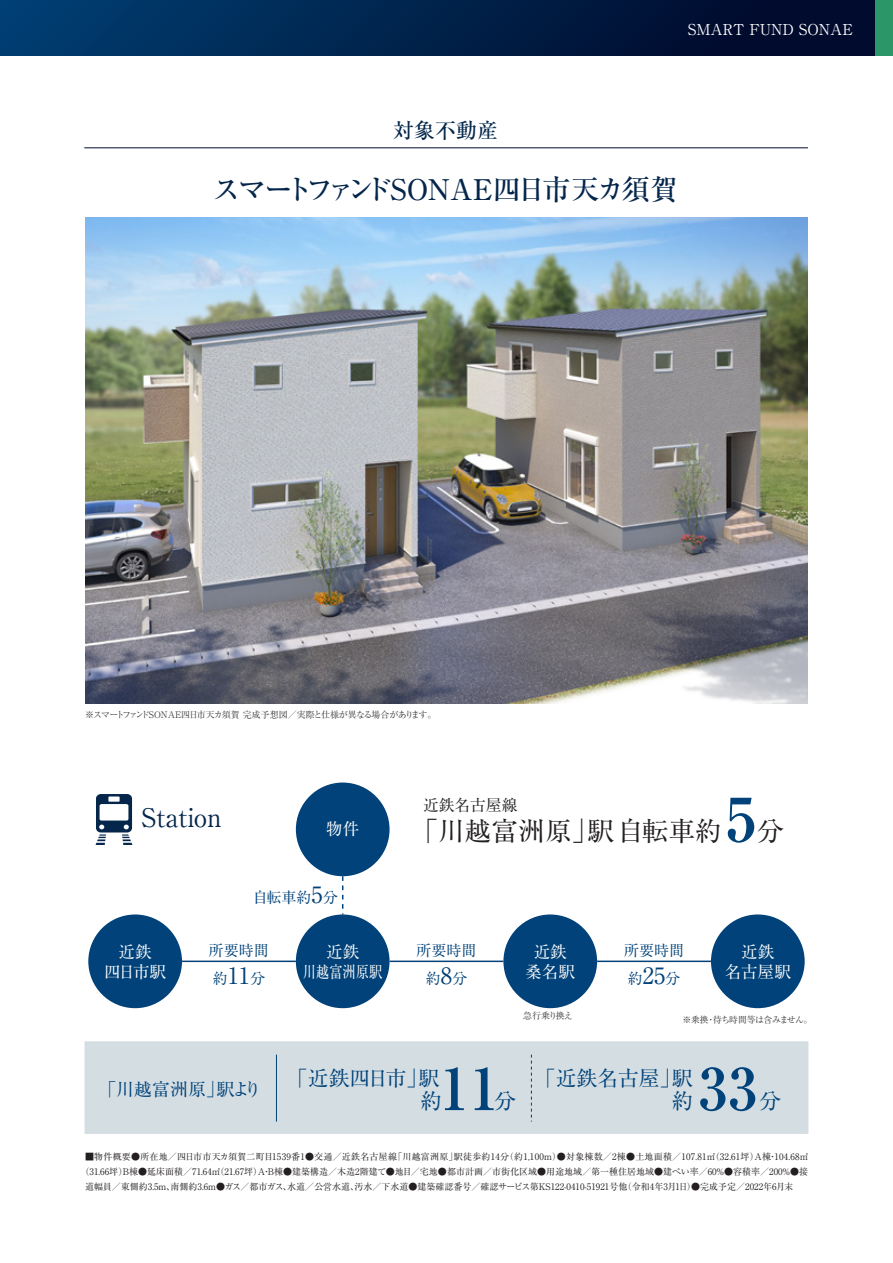
<style>
.page{position:relative;width:893px;height:1263px;background:#fff}
.page>*{position:absolute;margin:0;border:0;box-sizing:border-box;transform-origin:0 0}
.t1{font:700 60px "Ryumin Pr 6";color:#004279}
.t2{font:700 57.3px "Ryumin Pr 6";color:#004279}
.t3{font:500 28.5px "Ryumin Pr 6";letter-spacing:-.105em;color:#04264b}
.t4{font:26.85px "Ryumin Pr 6";color:#231f20}
.t5{font:25.5px "Ryumin Pr 6";color:#04264b}
.t6{font:21.75px "Ryumin Pr 6";color:#004279}
.t7{font:500 21px "Ryumin Pr 6";color:#04264b}
.t8{font:20.85px "Ryumin Pr 6";color:#004279}
.t9{font:18px "Ryumin Pr 6";letter-spacing:-.005em;color:#004279}
.t10{font:16.5px/20px "Ryumin Pr 6";color:#fff;text-align:center}
.t11{font:15.75px "Ryumin Pr 6";color:#231f20}
.t12{font:15px/28.5px "Ryumin Pr 6";color:#004279}
.t13{font:15px "Ryumin Pr 6";color:#fff}
.t14{font:9px "Ryumin Pr 6";color:#231f20}
.t15{font:9px "Ryumin Pr 6";letter-spacing:.025em;color:#231f20}
.t16{font:9px "Ryumin Pr 6";letter-spacing:-.075em;color:#3e3e3f}
.t17{font:8.85px "Ryumin Pr 6";letter-spacing:-.055em;color:#3e3e3f}
.s1{font-size:22.5px}
</style>
<div class="page">
<div style="left:0;top:0;width:893px;height:55px;background:linear-gradient(to right,#003e71,#000423)"></div>
<div style="left:876px;top:0;width:17px;height:55px;background:#2b9769"></div>
<img style="left:85px;top:218px;width:723px;height:486px">
<hr style="left:84px;top:148px;width:724px;height:1px;background:#000b2e">
<svg style="left:342px;top:876px;width:1px;height:38px"></svg>
<hr style="left:390px;top:960px;width:113px;height:2px;background:#004279">
<hr style="left:597px;top:960px;width:114px;height:2px;background:#004279">
<hr style="left:182px;top:960px;width:114px;height:2px;background:#004279">
<div style="left:296px;top:782px;width:94px;height:94px;background:#004279;border-radius:50%"></div>
<div style="left:296px;top:914px;width:94px;height:94px;background:#004279;border-radius:50%"></div>
<div style="left:503px;top:914px;width:94px;height:94px;background:#004279;border-radius:50%"></div>
<div style="left:88px;top:914px;width:94px;height:94px;background:#004279;border-radius:50%"></div>
<div style="left:711px;top:914px;width:94px;height:94px;background:#004279;border-radius:50%"></div>
<div style="left:96px;top:794px;width:36px;height:38px;background:#04264b;border-radius:5px"></div>
<div style="left:100px;top:804px;width:28px;height:16px;background:#fff;border-radius:2px"></div>
<div style="left:108px;top:796px;width:12px;height:6px;background:#fff"></div>
<svg style="left:96px;top:825px;width:36px;height:20px"></svg>
<div style="left:85px;top:1041px;width:723px;height:93px;background:#d3dde2;border:1px solid #d3dde2"></div>
<hr style="left:276px;top:1054px;width:1px;height:67px;background:#004279">
<svg style="left:531px;top:1054px;width:1px;height:67px"></svg>
<h3 class="t13" style="left:688px;top:17px;width:166px">SMART FUND SONAE</h3>
<h3 class="t7" style="left:393px;top:113px;width:106px">対象不動産</h3>
<h3 class="t3" style="left:213px;top:167px;width:467px">スマートファンドSONAE四日市天カ須賀</h3>
<p class="t16" style="left:85px;top:707px;width:353px">※スマートファンドSONAE四日市天カ須賀 完成予想図／実際と仕様が異なる場合があります。</p>
<h3 class="t5" style="left:141px;top:797px;width:82px">Station</h3>
<h3 class="t10" style="left:326px;top:817px;width:35px">物件</h3>
<h3 class="t12" style="left:253px;top:882px;width:87px">自転車約<span class="s1">5</span>分</h3>
<h1 class="t1" style="left:726px;top:771px;width:31px">5</h1>
<h3 class="t11" style="left:423px;top:792px;width:96px">近鉄名古屋線</h3>
<h3 class="t4" style="left:412px;top:810px;width:312px">「川越富洲原」駅自転車約</h3>
<h3 class="t4" style="left:757px;top:810px;width:28px">分</h3>
<h3 class="t12" style="left:416px;top:935px;width:61px;text-align:center">所要時間約<span class="s1">8</span>分</h3>
<h3 class="t12" style="left:209px;top:935px;width:62px">所要時間約<span class="s1">11</span>分</h3>
<h3 class="t10" style="left:303px;top:941px;width:81px">近鉄<br>川越富洲原駅</h3>
<h3 class="t12" style="left:624px;top:935px;width:61px">所要時間約<span class="s1">25</span>分</h3>
<p class="t16" style="left:523px;top:1009px;width:51px">急行乗り換え</p>
<h3 class="t10" style="left:104px;top:941px;width:64px">近鉄<br>四日市駅</h3>
<h3 class="t10" style="left:725px;top:941px;width:68px">近鉄<br>名古屋駅</h3>
<h3 class="t10" style="left:525px;top:941px;width:51px">近鉄桑名駅</h3>
<p class="t17" style="left:682px;top:1012px;width:131px">※乗換・待ち時間等は含みません。</p>
<h3 class="t9" style="left:98px;top:1075px;width:165px">「川越富洲原」駅より</h3>
<h2 class="t2" style="left:440px;top:1043px;width:60px">11</h2>
<h3 class="t8" style="left:287px;top:1062px;width:154px">「近鉄四日市」駅</h3>
<h3 class="t6" style="left:420px;top:1083px;width:23px">約</h3>
<h3 class="t6" style="left:494px;top:1083px;width:23px">分</h3>
<h2 class="t2" style="left:698px;top:1043px;width:60px">33</h2>
<h3 class="t8" style="left:535px;top:1062px;width:159px">「近鉄名古屋」駅</h3>
<h3 class="t6" style="left:672px;top:1083px;width:23px">約</h3>
<h3 class="t6" style="left:759px;top:1083px;width:23px">分</h3>
<p class="t15" style="left:85px;top:1150px;width:725px">■物件概要●所在地／四日市市天カ須賀二町目1539番1●交通／近鉄名古屋線「川越富洲原」駅徒歩約14分（約1,100m）●対象棟数／2棟●土地面積／107.81㎡（32.61坪）A棟・104.68㎡</p>
<p class="t14" style="left:81px;top:1165px;width:729px">（31.66坪）B棟●延床面積／71.64㎡（21.67坪）A・B棟●建築構造／木造2階建て●地目／宅地●都市計画／市街化区域●用途地域／第一種住居地域●建ぺい率／60％●容積率／200％●接</p>
<p class="t14" style="left:85px;top:1180px;width:710px">道幅員／東側約3.5m、南側約3.6m●ガス／都市ガス、水道／公営水道、汚水／下水道●建築確認番号／確認サービス第KS122-0410-51921号他（令和4年3月1日）●完成予定／2022年6月末</p>
</div>
